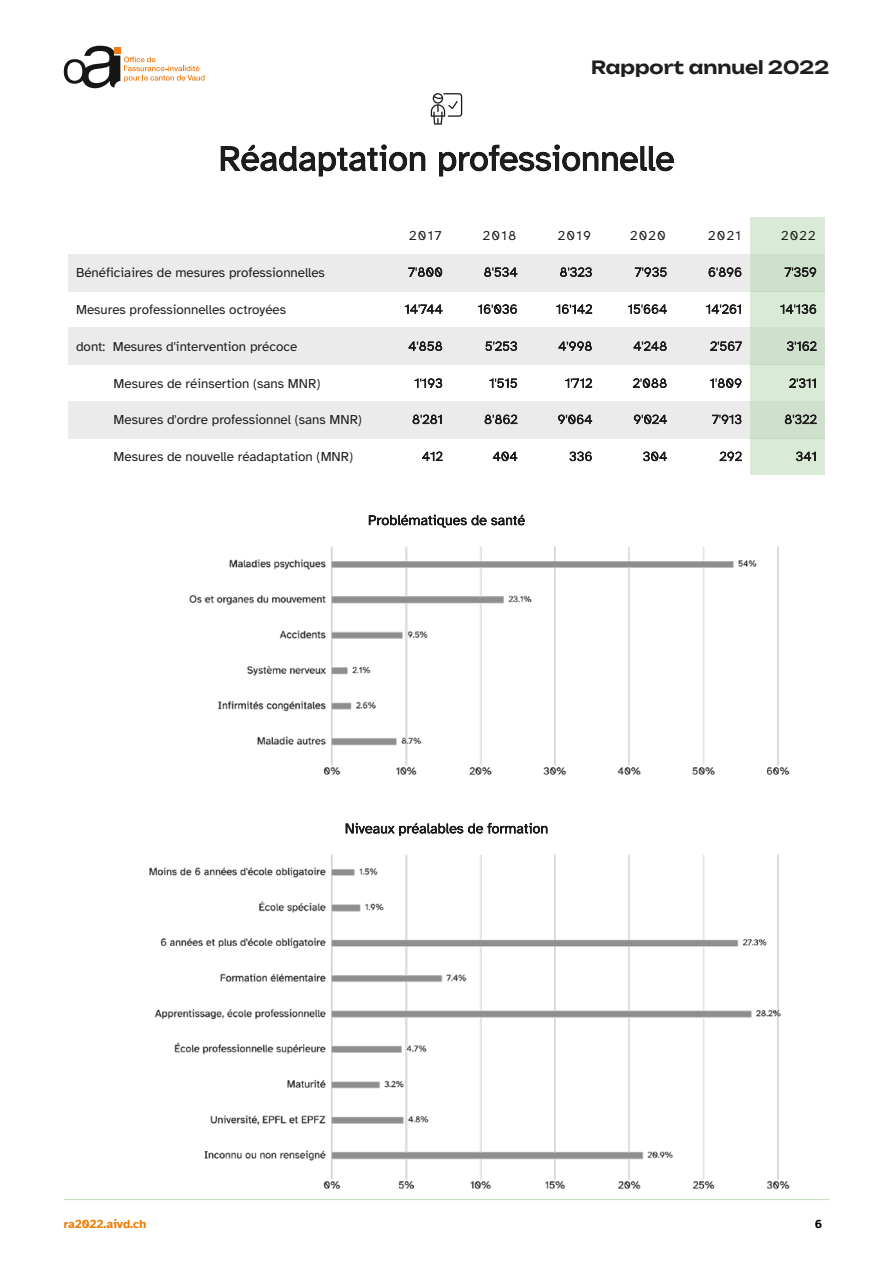
<style>
.page{position:relative;width:893px;height:1263px;background:#fff}
.page>*{position:absolute;margin:0;border:0;box-sizing:border-box;transform-origin:0 0}
.t1{font:600 18px "Unbounded";color:#1e1e1c}
.t2{font:13.35px "Atkinson Hyperlegible";color:#1d1d1b}
.t3{font:12.15px "Atkinson Hyperlegible";color:#1d1d1b}
.t4{font:700 12px "Atkinson Hyperlegible";color:#ef7d00}
.t5{font:700 12px "Atkinson Hyperlegible";color:#000}
</style>
<div class="page">
<hr style="left:64px;top:1199px;width:765px;height:1px;background:#3c8a2e">
<svg style="left:64px;top:46px;width:141px;height:42px"></svg>
<div style="left:750px;top:218px;width:75px;height:37px;background:#d9ebd6"></div>
<div style="left:68px;top:255px;width:308px;height:37px;background:#ebebeb"></div>
<div style="left:376px;top:255px;width:75px;height:37px;background:#ebebeb"></div>
<div style="left:451px;top:255px;width:75px;height:37px;background:#ebebeb"></div>
<div style="left:526px;top:255px;width:75px;height:37px;background:#ebebeb"></div>
<div style="left:601px;top:255px;width:75px;height:37px;background:#ebebeb"></div>
<div style="left:676px;top:255px;width:74px;height:37px;background:#ebebeb"></div>
<div style="left:750px;top:255px;width:75px;height:37px;background:#cfe1cc"></div>
<div style="left:750px;top:292px;width:75px;height:36px;background:#d9ebd6"></div>
<div style="left:68px;top:328px;width:308px;height:37px;background:#ebebeb"></div>
<div style="left:376px;top:328px;width:75px;height:37px;background:#ebebeb"></div>
<div style="left:451px;top:328px;width:75px;height:37px;background:#ebebeb"></div>
<div style="left:526px;top:328px;width:75px;height:37px;background:#ebebeb"></div>
<div style="left:601px;top:328px;width:75px;height:37px;background:#ebebeb"></div>
<div style="left:676px;top:328px;width:74px;height:37px;background:#ebebeb"></div>
<div style="left:750px;top:328px;width:75px;height:37px;background:#cfe1cc"></div>
<div style="left:750px;top:365px;width:75px;height:37px;background:#d9ebd6"></div>
<div style="left:68px;top:402px;width:308px;height:37px;background:#ebebeb"></div>
<div style="left:376px;top:402px;width:75px;height:37px;background:#ebebeb"></div>
<div style="left:451px;top:402px;width:75px;height:37px;background:#ebebeb"></div>
<div style="left:526px;top:402px;width:75px;height:37px;background:#ebebeb"></div>
<div style="left:601px;top:402px;width:75px;height:37px;background:#ebebeb"></div>
<div style="left:676px;top:402px;width:74px;height:37px;background:#ebebeb"></div>
<div style="left:750px;top:402px;width:75px;height:37px;background:#cfe1cc"></div>
<div style="left:750px;top:439px;width:75px;height:36px;background:#d9ebd6"></div>
<svg style="left:431px;top:93px;width:31px;height:32px"></svg>
<svg style="left:221px;top:144px;width:453px;height:33px"></svg>
<svg style="left:408px;top:267px;width:34px;height:10px"></svg>
<svg style="left:484px;top:267px;width:33px;height:10px"></svg>
<svg style="left:560px;top:267px;width:32px;height:10px"></svg>
<svg style="left:635px;top:267px;width:32px;height:10px"></svg>
<svg style="left:709px;top:267px;width:32px;height:10px"></svg>
<svg style="left:785px;top:267px;width:31px;height:10px"></svg>
<svg style="left:405px;top:304px;width:38px;height:10px"></svg>
<svg style="left:478px;top:304px;width:39px;height:10px"></svg>
<svg style="left:556px;top:304px;width:36px;height:10px"></svg>
<svg style="left:628px;top:304px;width:39px;height:10px"></svg>
<svg style="left:706px;top:304px;width:35px;height:10px"></svg>
<svg style="left:780px;top:304px;width:36px;height:10px"></svg>
<svg style="left:408px;top:341px;width:34px;height:10px"></svg>
<svg style="left:485px;top:341px;width:32px;height:10px"></svg>
<svg style="left:558px;top:341px;width:34px;height:10px"></svg>
<svg style="left:633px;top:341px;width:34px;height:10px"></svg>
<svg style="left:710px;top:341px;width:32px;height:10px"></svg>
<svg style="left:787px;top:341px;width:30px;height:10px"></svg>
<svg style="left:415px;top:378px;width:27px;height:10px"></svg>
<svg style="left:489px;top:378px;width:28px;height:10px"></svg>
<svg style="left:565px;top:378px;width:27px;height:10px"></svg>
<svg style="left:633px;top:378px;width:34px;height:10px"></svg>
<svg style="left:710px;top:378px;width:31px;height:10px"></svg>
<svg style="left:789px;top:378px;width:27px;height:10px"></svg>
<svg style="left:412px;top:414px;width:30px;height:10px"></svg>
<svg style="left:484px;top:414px;width:33px;height:10px"></svg>
<svg style="left:558px;top:414px;width:34px;height:10px"></svg>
<svg style="left:634px;top:414px;width:33px;height:10px"></svg>
<svg style="left:712px;top:414px;width:29px;height:10px"></svg>
<svg style="left:785px;top:414px;width:32px;height:10px"></svg>
<svg style="left:422px;top:451px;width:21px;height:10px"></svg>
<svg style="left:493px;top:451px;width:24px;height:10px"></svg>
<svg style="left:569px;top:451px;width:23px;height:10px"></svg>
<svg style="left:643px;top:451px;width:24px;height:10px"></svg>
<svg style="left:720px;top:451px;width:22px;height:10px"></svg>
<svg style="left:796px;top:451px;width:20px;height:10px"></svg>
<svg style="left:346px;top:823px;width:201px;height:13px"></svg>
<img style="left:149px;top:854px;width:641px;height:335px">
<svg style="left:369px;top:514px;width:156px;height:14px"></svg>
<img style="left:189px;top:546px;width:601px;height:229px">
<h1 class="t1" style="left:591px;top:53px;width:240px">Rapport annuel 2022</h1>
<p class="t2" style="left:76px;top:265px;width:250px">Bénéficiaires de mesures professionnelles</p>
<p class="t2" style="left:76px;top:302px;width:211px">Mesures professionnelles octroyées</p>
<p class="t2" style="left:76px;top:339px;width:223px">dont: Mesures d'intervention précoce</p>
<p class="t2" style="left:114px;top:376px;width:208px">Mesures de réinsertion (sans MNR)</p>
<p class="t2" style="left:114px;top:412px;width:250px">Mesures d'ordre professionnel (sans MNR)</p>
<p class="t2" style="left:114px;top:449px;width:241px">Mesures de nouvelle réadaptation (MNR)</p>
<p class="t3" style="left:144px;top:454px;width:219px">Mesures de nouvelle réadaptation (MNR)</p>
<p class="t2" style="left:409px;top:228px;width:34px">2017</p>
<p class="t2" style="left:483px;top:228px;width:35px">2018</p>
<p class="t2" style="left:558px;top:228px;width:35px">2019</p>
<p class="t2" style="left:630px;top:228px;width:37px">2020</p>
<p class="t2" style="left:708px;top:228px;width:34px">2021</p>
<p class="t2" style="left:781px;top:228px;width:36px">2022</p>
<p class="t4" style="left:64px;top:1216px;width:84px">ra2022.aivd.ch</p>
<p class="t5" style="left:815px;top:1216px;width:9px">6</p>
</div>
